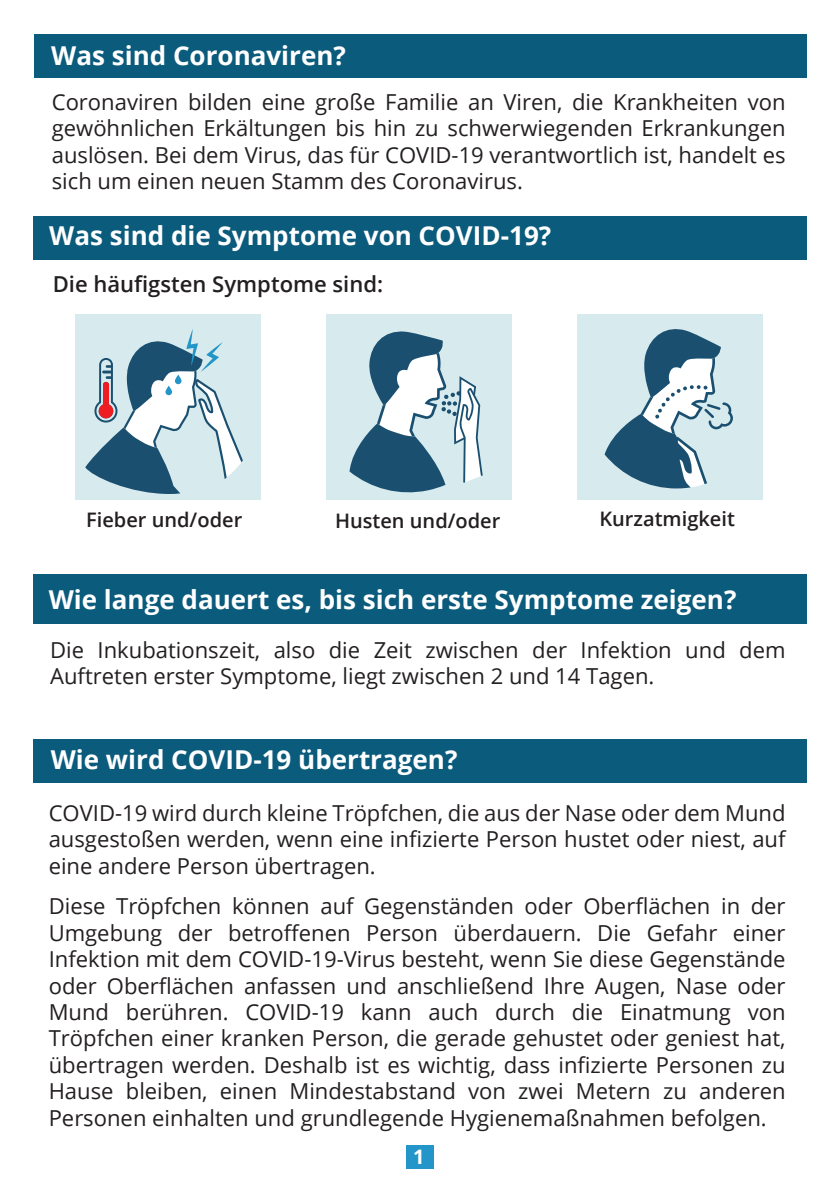
<style>
.page{position:relative;width:840px;height:1191px;background:#fff}
.page>*{position:absolute;margin:0;border:0;box-sizing:border-box;transform-origin:0 0}
.t1{font:700 26px "Open Sans";color:#fff}
.t2{font:22px/26.4px "Open Sans";color:#231f20;text-align:justify}
.t3{font:600 22px "Open Sans";color:#231f20}
.t4{font:600 20px "Open Sans";color:#231f20}
.t5{font:700 20px "Open Sans";color:#fff}
</style>
<div class="page">
<div style="left:406px;top:1145px;width:27px;height:23px;background:#2395c8"></div>
<div style="left:33px;top:216px;width:773px;height:44px;background:#0b5b7c"></div>
<div style="left:75px;top:314px;width:186px;height:186px;background:#d7ebef"></div>
<svg style="left:85px;top:329px;width:158px;height:165px"></svg>
<div style="left:326px;top:314px;width:185px;height:185px;background:#d7ebef"></div>
<svg style="left:349px;top:331px;width:133px;height:162px"></svg>
<div style="left:576px;top:314px;width:185px;height:186px;background:#d7ebef"></div>
<svg style="left:604px;top:329px;width:128px;height:159px"></svg>
<div style="left:34px;top:34px;width:772px;height:44px;background:#0b5b7c"></div>
<div style="left:33px;top:574px;width:773px;height:50px;background:#0b5b7c"></div>
<div style="left:33px;top:739px;width:773px;height:44px;background:#0b5b7c"></div>
<p class="t1" style="left:51px;top:37px;width:296px">Was sind Coronaviren?</p>
<p class="t2" style="left:52px;top:88px;width:735px">Coronaviren bilden eine große Familie an Viren, die Krankheiten von gewöhnlichen Erkältungen bis hin zu schwerwiegenden Erkrankungen auslösen. Bei dem Virus, das für COVID-19 verantwortlich ist, handelt es sich um einen neuen Stamm des Coronavirus.</p>
<p class="t1" style="left:49px;top:217px;width:503px">Was sind die Symptome von COVID-19?</p>
<p class="t3" style="left:53px;top:269px;width:332px">Die häufigsten Symptome sind:</p>
<p class="t4" style="left:86px;top:506px;width:158px">Fieber und/oder</p>
<p class="t4" style="left:335px;top:507px;width:167px">Husten und/oder</p>
<p class="t4" style="left:599px;top:505px;width:137px">Kurzatmigkeit</p>
<p class="t1" style="left:49px;top:581px;width:689px">Wie lange dauert es, bis sich erste Symptome zeigen?</p>
<p class="t2" style="left:50px;top:636px;width:736px">Die Inkubationszeit, also die Zeit zwischen der Infektion und dem<br>Auftreten erster Symptome, liegt zwischen 2 und 14 Tagen.</p>
<p class="t1" style="left:51px;top:741px;width:408px">Wie wird COVID-19 übertragen?</p>
<p class="t2" style="left:49px;top:799px;width:738px">COVID-19 wird durch kleine Tröpfchen, die aus der Nase oder dem Mund ausgestoßen werden, wenn eine infizierte Person hustet oder niest, auf eine andere Person übertragen.</p>
<p class="t2" style="left:49px;top:892px;width:738px">Diese Tröpfchen können auf Gegenständen oder Oberflächen in der Umgebung der betroffenen Person überdauern. Die Gefahr einer Infektion mit dem COVID-19-Virus besteht, wenn Sie diese Gegenstände oder Oberflächen anfassen und anschließend Ihre Augen, Nase oder Mund berühren. COVID-19 kann auch durch die Einatmung von Tröpfchen einer kranken Person, die gerade gehustet oder geniest hat, übertragen werden. Deshalb ist es wichtig, dass infizierte Personen zu Hause bleiben, einen Mindestabstand von zwei Metern zu anderen Personen einhalten und grundlegende Hygienemaßnahmen befolgen.</p>
<p class="t5" style="left:413px;top:1142px;width:13px">1</p>
</div>
